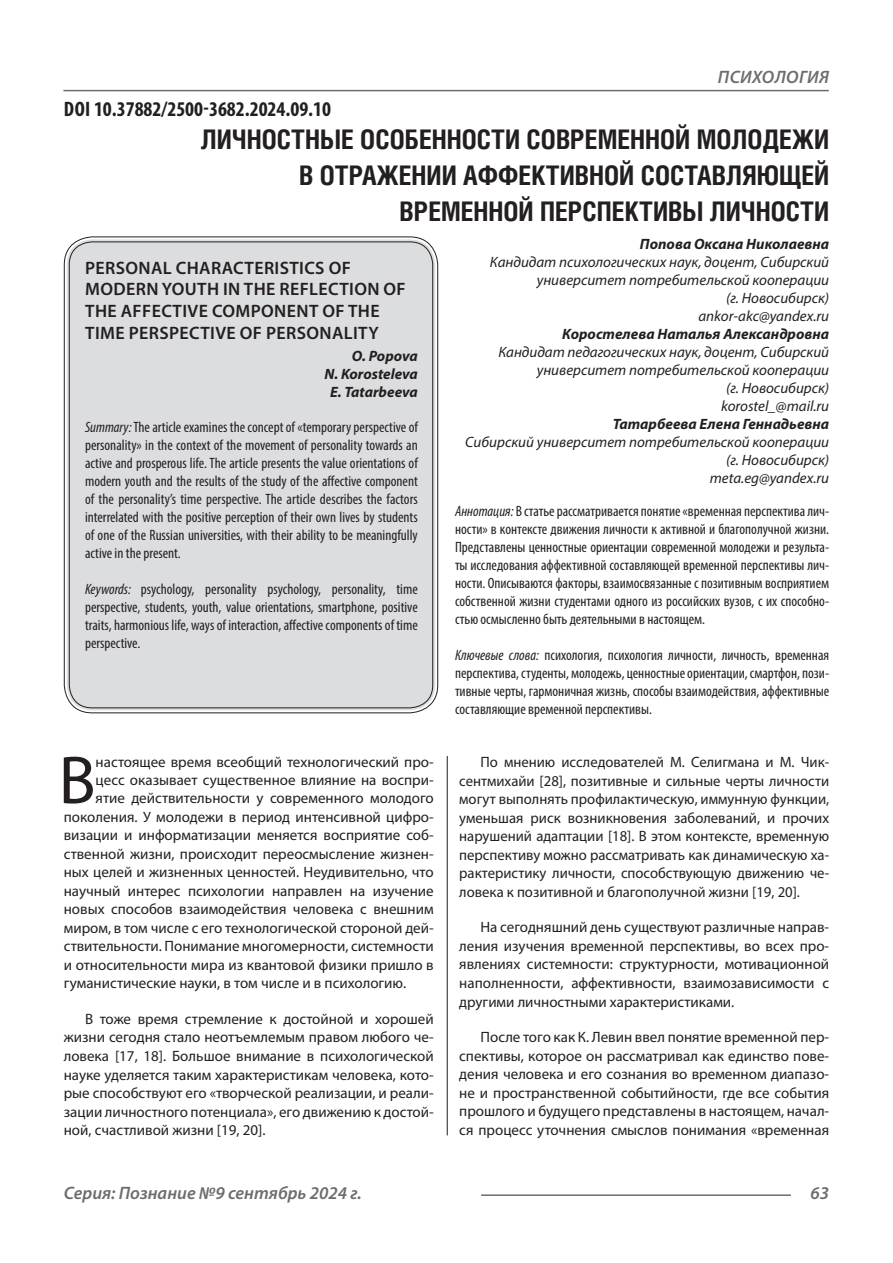
<style>
.page{position:relative;width:893px;height:1263px;background:#fff}
.page>*{position:absolute;margin:0;border:0;box-sizing:border-box;transform-origin:0 0}
.Статья_текст_первый{font:68.4px "Myriad Pro";color:#231f20}
.Статья_название{font:700 27px "Helios Cond C";color:#231f20}
.ДОИ{font:700 condensed 21px "Myriad Pro";color:#231f20}
.Статья_название_англ{font:600 18px/21.6px "Myriad Pro";letter-spacing:.02em;color:#231f20}
.t1{font:italic 600 18px "Myriad Pro";color:#6c6d70}
.t2{font:italic 600 18px "Myriad Pro";letter-spacing:.02em;color:#6c6d70}
.Статья_текст{font:15px/18.6px "Myriad Pro";color:#231f20;text-align:justify}
.Статья_аннотация_анг{font:condensed 15px/18px "Myriad Pro";color:#231f20;text-align:justify}
.Статья_аннотация_тек{font:condensed 15px/18px "Myriad Pro";color:#231f20;text-align:justify}
.Статья_текст_первый-2{font:15px "Myriad Pro";color:#231f20}
.Статья_автор_инфо{font:italic 15px/18px "Myriad Pro";color:#231f20;text-align:right}
.Статья_автор_фио_рус{font:italic 700 15px "Myriad Pro";color:#231f20}
.Статья_автор_англ{font:italic 700 15px "Myriad Pro";color:#231f20}
.s1{font-style:italic}
</style>
<div class="page">
<hr style="left:447px;top:128px;width:1px;height:1007px;background:#231f20">
<hr style="left:63px;top:90px;width:766px;height:1px;background:#6c6d70">
<hr style="left:481px;top:1194px;width:310px;height:2px;background:#6c6d70">
<div style="left:67px;top:239px;width:368px;height:471px;background:#dcdddf;border-radius:26px"></div>
<p class="ДОИ" style="left:64px;top:96px;width:269px">DOI 10.37882/2500-3682.2024.09.10</p>
<p class="t2" style="left:718px;top:66px;width:113px">ПСИХОЛОГИЯ</p>
<p class="Статья_название" style="left:201px;top:124px;width:630px">ЛИЧНОСТНЫЕ ОСОБЕННОСТИ СОВРЕМЕННОЙ МОЛОДЕЖИ</p>
<p class="Статья_название" style="left:299px;top:160px;width:531px">В ОТРАЖЕНИИ АФФЕКТИВНОЙ СОСТАВЛЯЮЩЕЙ</p>
<p class="Статья_название" style="left:399px;top:196px;width:431px">ВРЕМЕННОЙ ПЕРСПЕКТИВЫ ЛИЧНОСТИ</p>
<p class="Статья_автор_фио_рус" style="left:640px;top:235px;width:191px">Попова Оксана Николаевна</p>
<p class="Статья_автор_инфо" style="left:490px;top:253px;width:341px">Кандидат психологических наук, доцент, Сибирский университет потребительской кооперации</p>
<p class="Статья_автор_инфо" style="left:726px;top:289px;width:105px">(г. Новосибирск)</p>
<p class="Статья_автор_инфо" style="left:698px;top:307px;width:132px">ankor-akc@yandex.ru</p>
<p class="Статья_автор_фио_рус" style="left:562px;top:325px;width:269px">Коростелева Наталья Александровна</p>
<p class="Статья_автор_инфо" style="left:498px;top:343px;width:332px">Кандидат педагогических наук, доцент, Сибирский университет потребительской кооперации</p>
<p class="Статья_автор_инфо" style="left:726px;top:379px;width:105px">(г. Новосибирск)</p>
<p class="Статья_автор_инфо" style="left:721px;top:397px;width:110px">korostel_@mail.ru</p>
<p class="Статья_автор_фио_рус" style="left:613px;top:415px;width:218px">Татарбеева Елена Геннадьевна</p>
<p class="Статья_автор_инфо" style="left:465px;top:433px;width:365px">Сибирский университет потребительской кооперации</p>
<p class="Статья_автор_инфо" style="left:726px;top:451px;width:105px">(г. Новосибирск)</p>
<p class="Статья_автор_инфо" style="left:710px;top:469px;width:121px">meta.eg@yandex.ru</p>
<p class="Статья_аннотация_тек" style="left:455px;top:502px;width:376px"><span class="s1">Аннотация:</span> В статье рассматривается понятие «временная перспектива лич&shy;ности» в контексте движения личности к активной и благополучной жизни.<br>Представлены ценностные ориентации современной молодежи и результа&shy;ты исследования аффективной составляющей временной перспективы лич&shy;ности. Описываются факторы, взаимосвязанные с позитивным восприятием собственной жизни студентами одного из российских вузов, с их способно&shy;стью осмысленно быть деятельными в настоящем.</p>
<p class="Статья_аннотация_тек" style="left:455px;top:646px;width:376px"><span class="s1">Ключевые слова:</span> психология, психология личности, личность, временная перспектива, студенты, молодежь, ценностные ориентации, смартфон, пози&shy;тивные черты, гармоничная жизнь, способы взаимодействия, аффективные составляющие временной перспективы.</p>
<p class="Статья_название_англ" style="left:85px;top:256px;width:322px">PERSONAL CHARACTERISTICS OF<br>MODERN YOUTH IN THE REFLECTION OF<br>THE AFFECTIVE COMPONENT OF THE<br>TIME PERSPECTIVE OF PERSONALITY</p>
<p class="Статья_автор_англ" style="left:352px;top:346px;width:67px">O. Popova</p>
<p class="Статья_автор_англ" style="left:324px;top:364px;width:95px">N. Korosteleva</p>
<p class="Статья_автор_англ" style="left:330px;top:382px;width:89px">E. Tatarbeeva</p>
<p class="Статья_аннотация_анг" style="left:85px;top:418px;width:334px"><span class="s1">Summary:</span>The article examines the concept of «temporary perspective of personality» in the context of the movement of personality towards an active and prosperous life. The article presents the value orientations of modern youth and the results of the study of the affective component of the personality’s time perspective. The article describes the factors interrelated with the positive perception of their own lives by students of one of the Russian universities, with their ability to be meaningfully active in the present.</p>
<p class="Статья_аннотация_анг" style="left:85px;top:580px;width:334px"><span class="s1">Keywords:</span> psychology, personality psychology, personality, time perspective, students, youth, value orientations, smartphone, positive traits, harmonious life, ways of interaction, affective components of time perspective.</p>
<p class="Статья_текст_первый" style="left:59px;top:738px;width:39px">В</p>
<p class="Статья_текст_первый-2" style="left:96px;top:753px;width:340px">настоящее время всеобщий технологический про-</p>
<p class="Статья_текст_первый-2" style="left:96px;top:771px;width:340px">цесс оказывает существенное влияние на воспри-</p>
<p class="Статья_текст_первый-2" style="left:96px;top:789px;width:340px">ятие действительности у современного молодого</p>
<p class="Статья_текст_первый-2" style="left:64px;top:807px;width:371px">поколения. У молодежи в период интенсивной цифро-</p>
<p class="Статья_текст_первый-2" style="left:64px;top:826px;width:371px">визации и информатизации меняется восприятие соб-</p>
<p class="Статья_текст_первый-2" style="left:64px;top:844px;width:371px">ственной жизни, происходит переосмысление жизнен-</p>
<p class="Статья_текст_первый-2" style="left:64px;top:863px;width:371px">ных целей и жизненных ценностей. Неудивительно, что</p>
<p class="Статья_текст_первый-2" style="left:64px;top:881px;width:371px">научный интерес психологии направлен на изучение</p>
<p class="Статья_текст_первый-2" style="left:64px;top:900px;width:371px">новых способов взаимодействия человека с внешним</p>
<p class="Статья_текст_первый-2" style="left:64px;top:918px;width:371px">миром, в том числе с его технологической стороной дей-</p>
<p class="Статья_текст_первый-2" style="left:64px;top:937px;width:371px">ствительности. Понимание многомерности, системности</p>
<p class="Статья_текст_первый-2" style="left:64px;top:955px;width:371px">и относительности мира из квантовой физики пришло в</p>
<p class="Статья_текст_первый-2" style="left:64px;top:974px;width:344px">гуманистические науки, в том числе и в психологию.</p>
<p class="Статья_текст" style="left:64px;top:1009px;width:371px;text-indent:21px">В тоже время стремление к достойной и хорошей жизни сегодня стало неотъемлемым правом любого че&shy;ловека [17, 18]. Большое внимание в психологической науке уделяется таким характеристикам человека, кото&shy;рые способствуют его «творческой реализации, и реали&shy;зации личностного потенциала», его движению к достой&shy;ной, счастливой жизни [19, 20].</p>
<p class="Статья_текст" style="left:459px;top:752px;width:371px;text-indent:21px">По мнению исследователей М. Селигмана и М. Чик&shy;сентмихайи [28], позитивные и сильные черты личности могут выполнять профилактическую, иммунную функции, уменьшая риск возникновения заболеваний, и прочих нарушений адаптации [18]. В этом контексте, временную перспективу можно рассматривать как динамическую ха&shy;рактеристику личности, способствующую движению че&shy;ловека к позитивной и благополучной жизни [19, 20].</p>
<p class="Статья_текст" style="left:459px;top:918px;width:371px;text-indent:21px">На сегодняшний день существуют различные направ&shy;ления изучения временной перспективы, во всех про&shy;явлениях системности: структурности, мотивационной наполненности, аффективности, взаимозависимости с другими личностными характеристиками.</p>
<p class="Статья_текст" style="left:459px;top:1027px;width:371px;text-indent:21px">После того как К. Левин ввел понятие временной пер&shy;спективы, которое он рассматривал как единство пове&shy;дения человека и его сознания во временном диапазо&shy;не и пространственной событийности, где все события прошлого и будущего представлены в настоящем, начал&shy;ся процесс уточнения смыслов понимания «временная</p>
<p class="t1" style="left:64px;top:1182px;width:299px">Серия: Познание №9 сентябрь 2024 г.</p>
<p class="t1" style="left:810px;top:1182px;width:20px">63</p>
</div>
